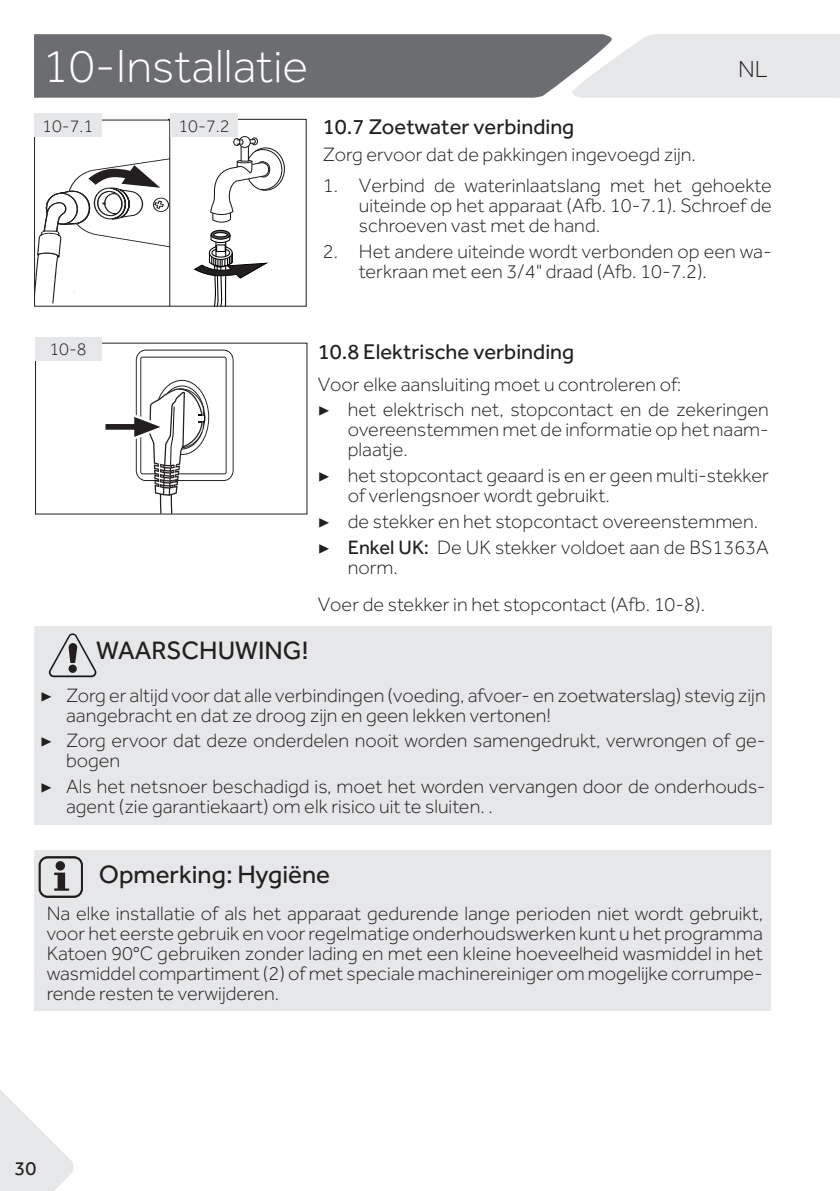
<style>
.page{position:relative;width:840px;height:1191px;background:#fff}
.page>*{position:absolute;margin:0;border:0;box-sizing:border-box;transform-origin:0 0}
.t1{font:300 48px "Effra";color:#fff}
.t2{font:26px "Effra";color:#231f20}
.t3{font:300 24px "Effra";color:#231f20}
.t4{font:22px "Effra";color:#231f20}
.t5{font:300 20px/20px "Effra";color:#231f20}
.t6{font:20px "Effra";color:#231f20}
.t7{font:300 18px "Effra";color:#231f20}
.s1{font-family:"Minion Pro";font-weight:400}
.s2{font-weight:400}
</style>
<div class="page">
<svg style="left:34px;top:34px;width:805px;height:64px"></svg>
<svg style="left:0;top:1090px;width:74px;height:101px"></svg>
<svg style="left:105px;top:350px;width:128px;height:162px"></svg>
<div style="left:35px;top:337px;width:66px;height:24px;background:#e6e7e9"></div>
<div style="left:34px;top:626px;width:737px;height:199px;background:#e6e7e9"></div>
<svg style="left:49px;top:633px;width:47px;height:44px"></svg>
<div style="left:68px;top:664px;width:9px;height:9px;background:#231f20;border-radius:50%"></div>
<div style="left:35px;top:851px;width:735px;height:160px;background:#e6e7e9"></div>
<svg style="left:39px;top:856px;width:43px;height:41px"></svg>
<div style="left:56px;top:861px;width:9px;height:9px;background:#231f20;border-radius:50%"></div>
<svg style="left:194px;top:136px;width:91px;height:169px"></svg>
<svg style="left:36px;top:158px;width:132px;height:146px"></svg>
<div style="left:34px;top:120px;width:136px;height:187px;border:1px solid #231f20"></div>
<div style="left:170px;top:114px;width:68px;height:23px;background:#e6e7e9"></div>
<div style="left:34px;top:114px;width:67px;height:23px;background:#e6e7e9"></div>
<h1 class="t1" style="left:43px;top:39px;width:267px">10-Installatie</h1>
<p class="t3" style="left:737px;top:55px;width:31px">NL</p>
<p class="t7" style="left:42px;top:115px;width:53px">10-7.1</p>
<p class="t7" style="left:178px;top:115px;width:53px">10-7.2</p>
<p class="t4" style="left:323px;top:114px;width:253px">10.7 Zoetwater verbinding</p>
<p class="t5" style="left:323px;top:144px;width:374px">Zorg ervoor dat de pakkingen ingevoegd zijn.</p>
<p class="t5" style="left:359px;top:176px;width:414px;text-align:justify;text-indent:-36px">1. Verbind de waterinlaatslang met het gehoekte uiteinde op het apparaat (Afb. 10-7.1). Schroef de schroeven vast met de hand.</p>
<p class="t5" style="left:359px;top:241px;width:414px;text-indent:-36px">2. Het andere uiteinde wordt verbonden op een wa&shy;terkraan met een 3/4" draad (Afb. 10-7.2).</p>
<p class="t7" style="left:49px;top:339px;width:39px">10-8</p>
<p class="t4" style="left:317px;top:339px;width:258px">10.8 Elektrische verbinding</p>
<p class="t5" style="left:317px;top:371px;width:452px;line-height:25.6px">Voor elke aansluiting moet u controleren of:<br><span class="s1">▶</span> het elektrisch net, stopcontact en de zekeringen</p>
<p class="t5" style="left:347px;top:420px;width:422px">overeenstemmen met de informatie op het naam&shy;plaatje.</p>
<p class="t5" style="left:347px;top:465px;width:422px;text-indent:-30px"><span class="s1">▶</span> het stopcontact geaard is en er geen multi-stekker of verlengsnoer wordt gebruikt.</p>
<p class="t5" style="left:317px;top:508px;width:452px;line-height:25.6px"><span class="s1">▶</span> de stekker en het stopcontact overeenstemmen. <span class="s1">▶</span> <span class="s2">Enkel UK:</span> De UK stekker voldoet aan de BS1363A</p>
<p class="t5" style="left:317px;top:548px;width:389px;line-height:37px;text-indent:30px">norm.<br>Voer de stekker in het stopcontact (Afb. 10-8).</p>
<h2 class="t2" style="left:96px;top:635px;width:214px">WAARSCHUWING!</h2>
<p class="t5" style="left:66px;top:685px;width:700px;text-indent:-26px"><span class="s1">▶</span> Zorg er altijd voor dat alle verbindingen (voeding, afvoer- en zoetwaterslag) stevig zijn aangebracht en dat ze droog zijn en geen lekken vertonen!</p>
<p class="t5" style="left:66px;top:730px;width:700px;text-indent:-26px"><span class="s1">▶</span> Zorg ervoor dat deze onderdelen nooit worden samengedrukt, verwrongen of ge&shy;bogen</p>
<p class="t5" style="left:66px;top:776px;width:700px;text-indent:-26px"><span class="s1">▶</span> Als het netsnoer beschadigd is, moet het worden vervangen door de onderhouds&shy;agent (zie garantiekaart) om elk risico uit te sluiten. .</p>
<h2 class="t2" style="left:99px;top:859px;width:233px">Opmerking: Hygiëne</h2>
<p class="t5" style="left:47px;top:903px;width:717px;text-align:justify">Na elke installatie of als het apparaat gedurende lange perioden niet wordt gebruikt, voor het eerste gebruik en voor regelmatige onderhoudswerken kunt u het programma Katoen 90°C gebruiken zonder lading en met een kleine hoeveelheid wasmiddel in het wasmiddel compartiment (2) of met speciale machinereiniger om mogelijke corrumpe&shy;rende resten te verwijderen.</p>
<p class="t6" style="left:15px;top:1156px;width:23px">30</p>
</div>
